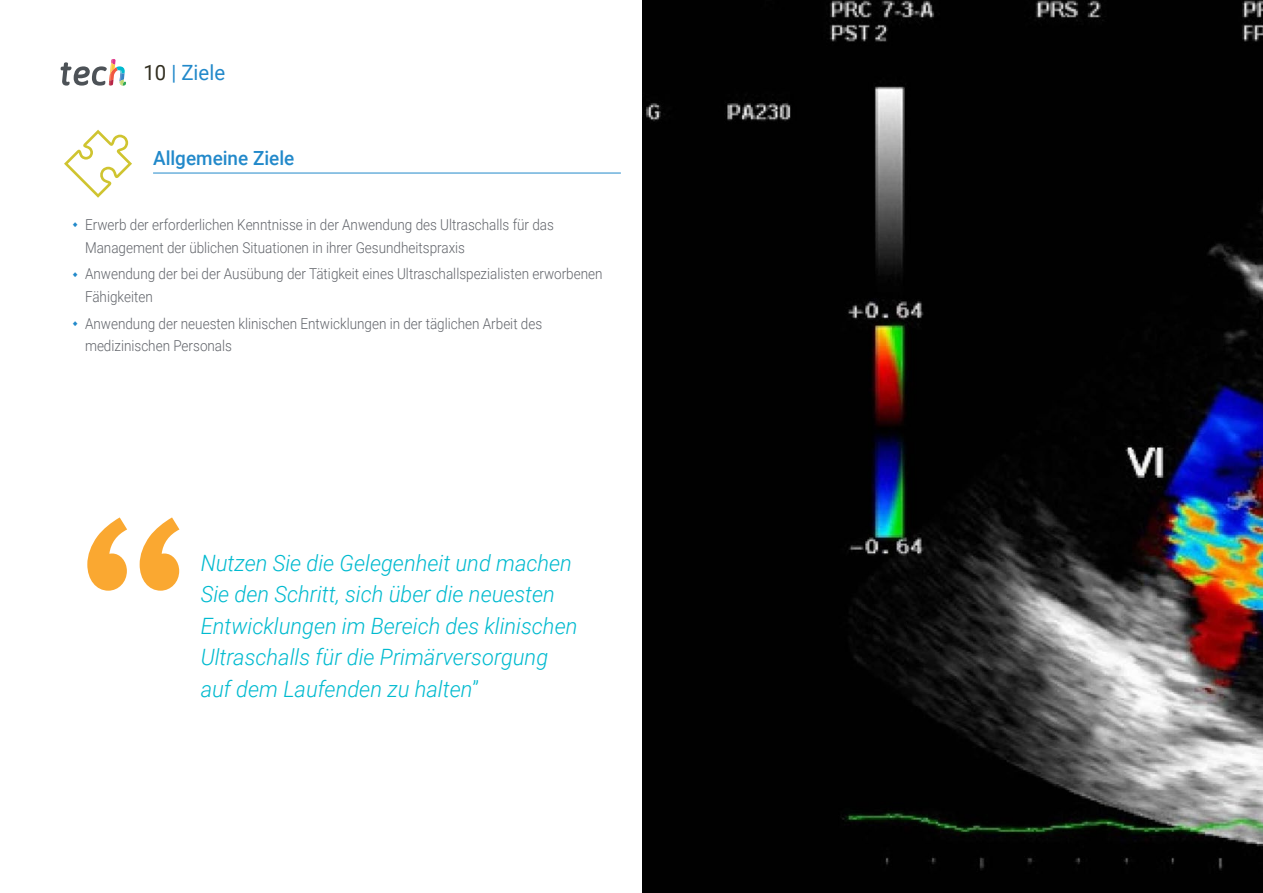
<style>
.page{position:relative;width:1263px;height:893px;background:#fff}
.page>*{position:absolute;margin:0;border:0;box-sizing:border-box;transform-origin:0 0}
.t1{font:italic 300 22.5px/31.5px "Roboto";color:#00bacf}
.t2{font:21px "Roboto";color:#2289ca}
.t3{font:500 19.5px "Roboto";color:#2289ca}
.t4{font:300 15px/22.5px "Roboto";color:#61646a;scale:.9 1}
.s1{color:#312e20}
.s2{font-style:normal}
</style>
<div class="page">
<hr style="left:153px;top:173px;width:468px;height:1px;background:#2289ca">
<svg style="left:64px;top:130px;width:68px;height:68px"></svg>
<img style="left:642px;top:0;width:621px;height:893px">
<svg style="left:61px;top:59px;width:65px;height:27px"></svg>
<svg style="left:87px;top:517px;width:92px;height:74px"></svg>
<h2 class="t2" style="left:144px;top:57px;width:83px"><span class="s1">10</span> | Ziele</h2>
<h3 class="t3" style="left:153px;top:144px;width:143px">Allgemeine Ziele</h3>
<p class="t4" style="left:85px;top:213px;width:522px">Erwerb der erforderlichen Kenntnisse in der Anwendung des Ultraschalls für das<br>Management der üblichen Situationen in ihrer Gesundheitspraxis</p>
<p class="t4" style="left:85px;top:262px;width:576px">Anwendung der bei der Ausübung der Tätigkeit eines Ultraschallspezialisten erworbenen<br>Fähigkeiten</p>
<p class="t4" style="left:85px;top:311px;width:509px">Anwendung der neuesten klinischen Entwicklungen in der täglichen Arbeit des medizinischen Personals</p>
<h1 class="t1" style="left:201px;top:546px;width:378px">Nutzen Sie die Gelegenheit und machen Sie den Schritt, sich über die neuesten Entwicklungen im Bereich des klinischen Ultraschalls für die Primärversorgung auf dem Laufenden zu halten<span class="s2">”</span></h1>
</div>
